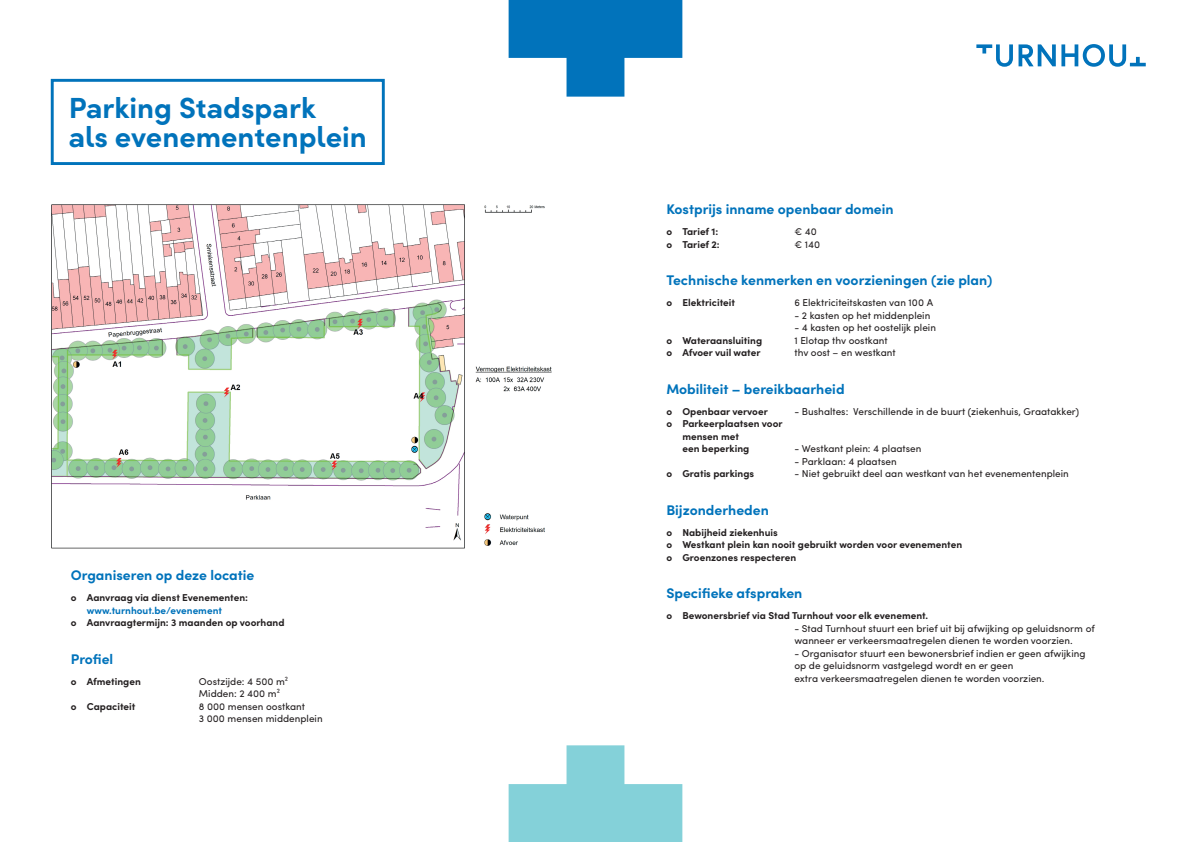
<style>
.page{position:relative;width:1191px;height:842px;background:#fff}
.page>*{position:absolute;margin:0;border:0;box-sizing:border-box;transform-origin:0 0}
.t1{font:700 29.1px/29.1px "Sofia Pro";color:#0173bb}
.t2{font:700 14px "Sofia Pro";color:#0173bb}
.t3{font:10px/12.5px "Sofia Pro";color:#231f20}
.t4{font:700 10px/12.5px "Sofia Pro";color:#231f20}
.t5{font:700 10px "Sofia Pro";color:#0173bb}
</style>
<div class="page">
<svg style="left:976px;top:44px;width:169px;height:23px"></svg>
<svg style="left:508px;top:745px;width:174px;height:97px"></svg>
<svg style="left:508px;top:0;width:174px;height:97px"></svg>
<div style="left:51px;top:79px;width:334px;height:86px;border:3px solid #0173bb"></div>
<img style="left:51px;top:204px;width:501px;height:345px">
<h1 class="t1" style="left:69px;top:91px;width:299px">Parking Stadspark<br>als evenementenplein</h1>
<h2 class="t2" style="left:71px;top:565px;width:185px">Organiseren op deze locatie</h2>
<p class="t4" style="left:71px;top:591px;width:179px">o Aanvraag via dienst Evenementen:</p>
<p class="t5" style="left:87px;top:603px;width:137px">www.turnhout.be/evenement</p>
<p class="t4" style="left:71px;top:616px;width:215px">o Aanvraagtermijn: 3 maanden op voorhand</p>
<h2 class="t2" style="left:71px;top:648px;width:44px">Profiel</h2>
<p class="t4" style="left:71px;top:674px;width:71px">o Afmetingen</p>
<p class="t3" style="left:199px;top:674px;width:91px">Oostzijde: 4 500 m²<br>Midden: 2 400 m²</p>
<p class="t4" style="left:71px;top:699px;width:66px">o Capaciteit</p>
<p class="t3" style="left:199px;top:699px;width:125px">8 000 mensen oostkant<br>3 000 mensen middenplein</p>
<h2 class="t2" style="left:666px;top:198px;width:229px">Kostprijs inname openbaar domein</h2>
<p class="t4" style="left:666px;top:225px;width:53px">o Tarief 1:</p>
<p class="t3" style="left:794px;top:225px;width:24px">€ 40</p>
<p class="t4" style="left:666px;top:237px;width:55px">o Tarief 2:</p>
<p class="t3" style="left:794px;top:237px;width:27px">€ 140</p>
<h2 class="t2" style="left:666px;top:269px;width:327px">Technische kenmerken en voorzieningen (zie plan)</h2>
<p class="t4" style="left:666px;top:296px;width:70px">o Elektriciteit</p>
<p class="t3" style="left:794px;top:296px;width:140px">6 Elektriciteitskasten van 100 A</p>
<p class="t3" style="left:794px;top:308px;width:137px">- 2 kasten op het middenplein</p>
<p class="t3" style="left:794px;top:321px;width:143px">- 4 kasten op het oostelijk plein</p>
<p class="t4" style="left:666px;top:333px;width:97px">o Wateraansluiting</p>
<p class="t3" style="left:794px;top:333px;width:95px">1 Elotap thv oostkant</p>
<p class="t4" style="left:666px;top:346px;width:96px">o Afvoer vuil water</p>
<p class="t3" style="left:794px;top:346px;width:103px">thv oost – en westkant</p>
<h2 class="t2" style="left:666px;top:378px;width:180px">Mobiliteit – bereikbaarheid</h2>
<p class="t4" style="left:666px;top:404px;width:103px">o Openbaar vervoer</p>
<p class="t3" style="left:794px;top:404px;width:286px">- Bushaltes: Verschillende in de buurt (ziekenhuis, Graatakker)</p>
<p class="t4" style="left:682px;top:417px;width:102px;text-indent:-16px">o Parkeerplaatsen voor mensen met<br>een beperking</p>
<p class="t3" style="left:794px;top:442px;width:128px">- Westkant plein: 4 plaatsen</p>
<p class="t3" style="left:794px;top:454px;width:104px">- Parklaan: 4 plaatsen</p>
<p class="t4" style="left:666px;top:467px;width:89px">o Gratis parkings</p>
<p class="t3" style="left:794px;top:467px;width:276px">- Niet gebruikt deel aan westkant van het evenementenplein</p>
<h2 class="t2" style="left:666px;top:499px;width:104px">Bijzonderheden</h2>
<p class="t4" style="left:666px;top:525px;width:297px">o Nabijheid ziekenhuis<br>o Westkant plein kan nooit gebruikt worden voor evenementen o Groenzones respecteren</p>
<h2 class="t2" style="left:666px;top:583px;width:137px">Specifieke afspraken</h2>
<p class="t4" style="left:666px;top:609px;width:263px">o Bewonersbrief via Stad Turnhout voor elk evenement.</p>
<p class="t3" style="left:794px;top:621px;width:302px">- Stad Turnhout stuurt een brief uit bij afwijking op geluidsnorm of wanneer er verkeersmaatregelen dienen te worden voorzien.</p>
<p class="t3" style="left:794px;top:646px;width:292px">- Organisator stuurt een bewonersbrief indien er geen afwijking op de geluidsnorm vastgelegd wordt en er geen<br>extra verkeersmaatregelen dienen te worden voorzien.</p>
</div>
